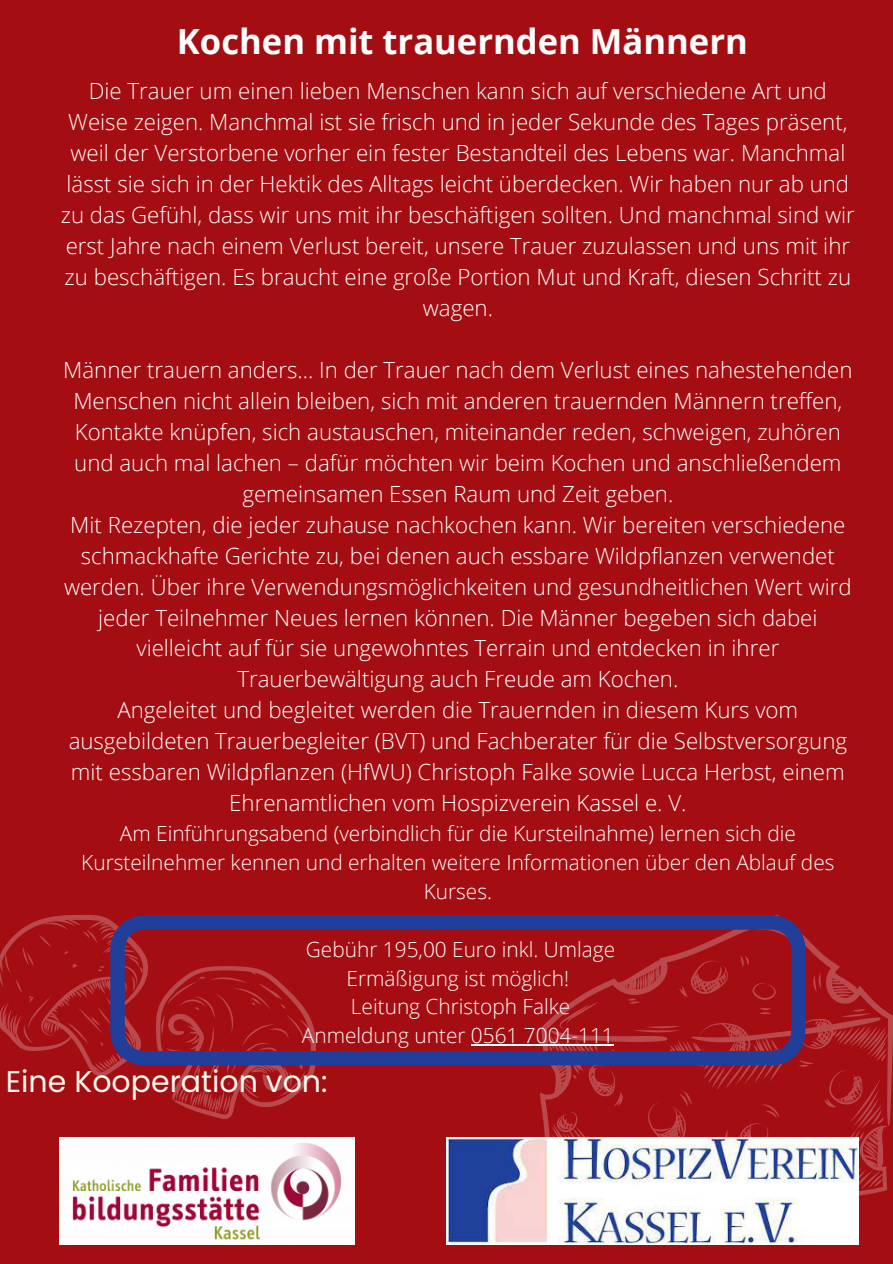
<style>
.page{position:relative;width:893px;height:1264px;background:#fff}
.page>*{position:absolute;margin:0;border:0;box-sizing:border-box;transform-origin:0 0}
.t1{font:700 34.65px "Open Sans";color:#fff}
.t2{font:30px "Poppins";color:#fff8ef}
.t3{font:300 22.2px/30.9px "Open Sans";color:#fff;text-align:center}
.t4{font:300 20.85px/28.8px "Open Sans";color:#fff;text-align:center}
</style>
<div class="page">
<div style="left:0;top:0;width:892px;height:1263px;background:#a40e13"></div>
<svg style="left:0;top:915px;width:316px;height:204px"></svg>
<svg style="left:540px;top:937px;width:352px;height:261px"></svg>
<img style="left:446px;top:1137px;width:412px;height:107px">
<img style="left:60px;top:1137px;width:294px;height:106px">
<svg style="left:110px;top:915px;width:695px;height:150px"></svg>
<h1 class="t1" style="left:177px;top:17px;width:572px">Kochen mit trauernden Männern</h1>
<p class="t3" style="left:61px;top:75px;width:795px">Die Trauer um einen lieben Menschen kann sich auf verschiedene Art und Weise zeigen. Manchmal ist sie frisch und in jeder Sekunde des Tages präsent, weil der Verstorbene vorher ein fester Bestandteil des Lebens war. Manchmal lässt sie sich in der Hektik des Alltags leicht überdecken. Wir haben nur ab und zu das Gefühl, dass wir uns mit ihr beschäftigen sollten. Und manchmal sind wir erst Jahre nach einem Verlust bereit, unsere Trauer zuzulassen und uns mit ihr zu beschäftigen. Es braucht eine große Portion Mut und Kraft, diesen Schritt zu wagen.</p>
<p class="t3" style="left:63px;top:354px;width:790px">Männer trauern anders… In der Trauer nach dem Verlust eines nahestehenden Menschen nicht allein bleiben, sich mit anderen trauernden Männern treffen, Kontakte knüpfen, sich austauschen, miteinander reden, schweigen, zuhören und auch mal lachen – dafür möchten wir beim Kochen und anschließendem gemeinsamen Essen Raum und Zeit geben.</p>
<p class="t3" style="left:64px;top:508px;width:789px">Mit Rezepten, die jeder zuhause nachkochen kann. Wir bereiten verschiedene schmackhafte Gerichte zu, bei denen auch essbare Wildpflanzen verwendet werden. Über ihre Verwendungsmöglichkeiten und gesundheitlichen Wert wird jeder Teilnehmer Neues lernen können. Die Männer begeben sich dabei vielleicht auf für sie ungewohntes Terrain und entdecken in ihrer Trauerbewältigung auch Freude am Kochen.</p>
<p class="t3" style="left:69px;top:694px;width:779px">Angeleitet und begleitet werden die Trauernden in diesem Kurs vom ausgebildeten Trauerbegleiter (BVT) und Fachberater für die Selbstversorgung mit essbaren Wildpflanzen (HfWU) Christoph Falke sowie Lucca Herbst, einem Ehrenamtlichen vom Hospizverein Kassel e. V.</p>
<p class="t4" style="left:81px;top:819px;width:754px">Am Einführungsabend (verbindlich für die Kursteilnahme) lernen sich die<br>Kursteilnehmer kennen und erhalten weitere Informationen über den Ablauf des<br>Kurses.</p>
<p class="t4" style="left:306px;top:934px;width:311px">Gebühr 195,00 Euro inkl. Umlage</p>
<p class="t4" style="left:346px;top:963px;width:224px">Ermäßigung ist möglich!</p>
<p class="t4" style="left:351px;top:991px;width:221px">Leitung Christoph Falke</p>
<p class="t4" style="left:302px;top:1020px;width:313px">Anmeldung unter 0561 7004-111</p>
<p class="t2" style="left:6px;top:1060px;width:323px">Eine Kooperation von:</p>
</div>
